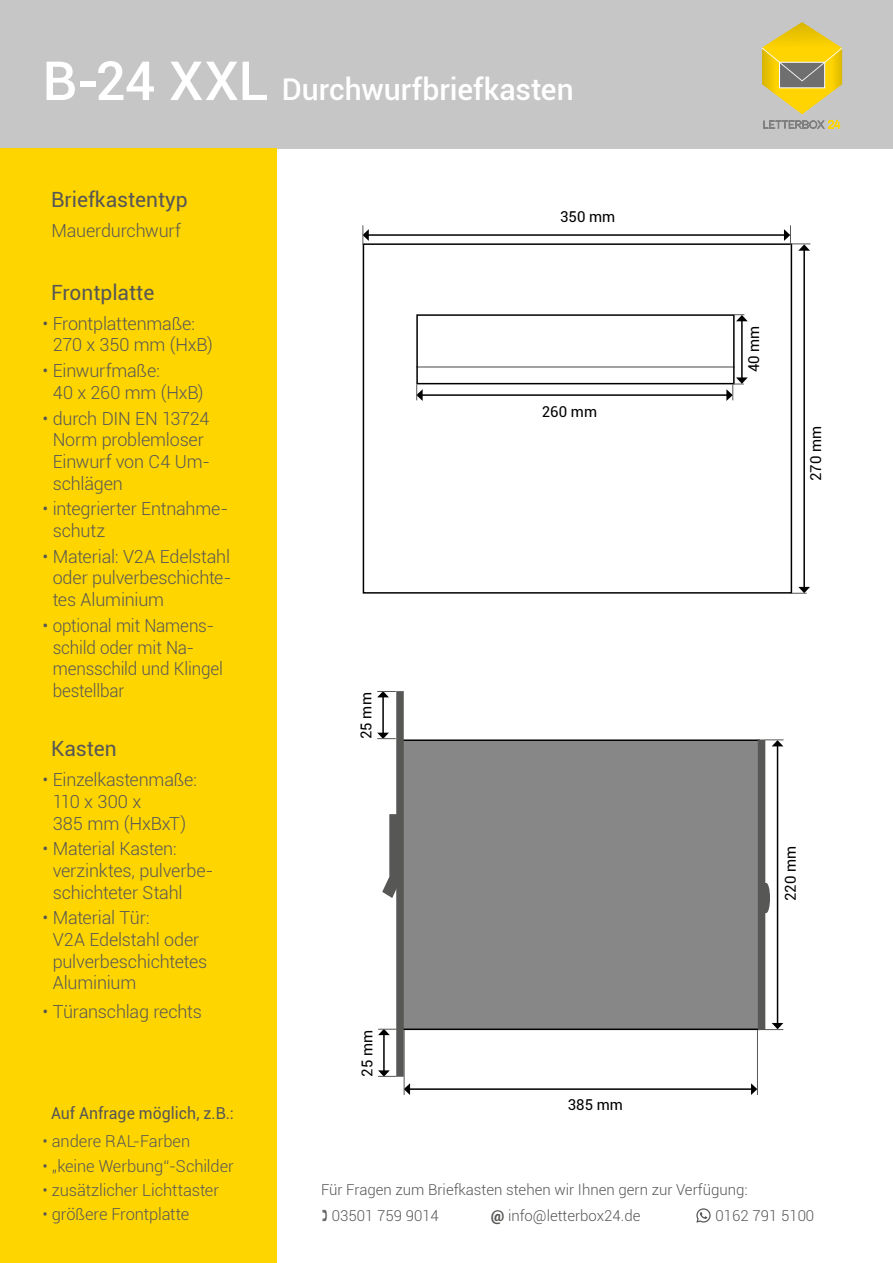
<style>
.page{position:relative;width:893px;height:1263px;background:#fff}
.page>*{position:absolute;margin:0;border:0;box-sizing:border-box;transform-origin:0 0}
.t1{font:500 30px "Roboto";color:#fff}
.t2{font:21px "Roboto";color:#575756}
.t3{font:300 18px/21.6px "Roboto";letter-spacing:-.01em;color:#575756}
.t4{font:300 16.5px "Roboto";letter-spacing:-.005em;color:#575756}
.t5{font:16.5px "Roboto";letter-spacing:.005em;color:#575756;scale:.96 1}
.t6{font:300 15px/26.5px "Roboto";color:#575756}
.t7{font:15px "Roboto";color:#000}
.s1{font-size:54px}
.s2{font-weight:900}
</style>
<div class="page">
<div style="left:0;top:0;width:893px;height:149px;background:#c6c6c6"></div>
<div style="left:0;top:149px;width:276px;height:1114px;background:#ffd500"></div>
<svg style="left:762px;top:22px;width:80px;height:107px"></svg>
<img style="left:696px;top:1208px;width:15px;height:15px">
<div style="left:402px;top:740px;width:357px;height:289px;background:#878787"></div>
<div style="left:401px;top:739px;width:359px;height:291px;border:2px solid #000"></div>
<div style="left:396px;top:695px;width:8px;height:378px;background:#575756"></div>
<svg style="left:382px;top:813px;width:15px;height:86px"></svg>
<hr style="left:382px;top:697px;width:2px;height:36px;background:#000">
<svg style="left:377px;top:691px;width:19px;height:6px"></svg>
<svg style="left:377px;top:733px;width:19px;height:6px"></svg>
<hr style="left:383px;top:1034px;width:2px;height:37px;background:#000">
<svg style="left:378px;top:1029px;width:19px;height:6px"></svg>
<svg style="left:378px;top:1070px;width:19px;height:7px"></svg>
<div style="left:762px;top:884px;width:7px;height:28px;background:#575756;border-radius:50%"></div>
<div style="left:762px;top:883px;width:8px;height:30px;border:2px solid #575756;border-radius:50%"></div>
<div style="left:758px;top:743px;width:7px;height:283px;background:#575756"></div>
<hr style="left:777px;top:746px;width:1px;height:278px;background:#000">
<svg style="left:765px;top:739px;width:18px;height:7px"></svg>
<svg style="left:765px;top:1023px;width:18px;height:7px"></svg>
<hr style="left:409px;top:1088px;width:343px;height:2px;background:#000">
<svg style="left:405px;top:1083px;width:5px;height:12px"></svg>
<svg style="left:751px;top:1083px;width:6px;height:12px"></svg>
<hr style="left:404px;top:1030px;width:1px;height:65px;background:#575756">
<hr style="left:757px;top:1030px;width:1px;height:65px;background:#575756">
<div style="left:363px;top:243px;width:429px;height:351px;border:2px solid #000"></div>
<div style="left:416px;top:314px;width:319px;height:70px;border:2px solid #000"></div>
<hr style="left:416px;top:366px;width:319px;height:2px;background:#000">
<hr style="left:368px;top:234px;width:417px;height:2px;background:#000">
<svg style="left:362px;top:225px;width:7px;height:20px"></svg>
<hr style="left:803px;top:250px;width:2px;height:338px;background:#000">
<svg style="left:784px;top:225px;width:26px;height:26px"></svg>
<hr style="left:741px;top:321px;width:2px;height:57px;background:#000">
<svg style="left:734px;top:314px;width:14px;height:7px"></svg>
<hr style="left:422px;top:394px;width:305px;height:2px;background:#000">
<svg style="left:416px;top:384px;width:7px;height:17px"></svg>
<svg style="left:726px;top:377px;width:22px;height:24px"></svg>
<svg style="left:792px;top:587px;width:18px;height:7px"></svg>
<h1 class="t1" style="left:43px;top:68px;width:533px"><span class="s1">B-24 XXL</span> Durchwurfbriefkasten</h1>
<p class="t2" style="left:51px;top:185px;width:138px">Briefkastentyp</p>
<p class="t3" style="left:52px;top:219px;width:131px">Mauerdurchwurf</p>
<p class="t2" style="left:51px;top:278px;width:105px">Frontplatte</p>
<p class="t3" style="left:53px;top:312px;width:162px;text-indent:-10px">• Frontplattenmaße:<br>270 x 350 mm (HxB)</p>
<p class="t3" style="left:53px;top:359px;width:152px;text-indent:-10px">• Einwurfmaße:<br>40 x 260 mm (HxB)</p>
<p class="t3" style="left:53px;top:407px;width:159px;text-indent:-10px">• durch DIN EN 13724<br>Norm problemloser<br>Einwurf von C4 Um&shy;schlägen</p>
<p class="t3" style="left:53px;top:498px;width:177px;text-indent:-10px">• integrierter Entnahme&shy;schutz</p>
<p class="t3" style="left:53px;top:545px;width:180px;text-align:justify;text-indent:-10px">• Material: V2A Edelstahl oder pulverbeschichte&shy;tes Aluminium</p>
<p class="t3" style="left:53px;top:614px;width:172px;text-indent:-10px">• optional mit Namens&shy;schild oder mit Na&shy;mensschild und Klingel bestellbar</p>
<p class="t2" style="left:51px;top:734px;width:67px">Kasten</p>
<p class="t3" style="left:53px;top:768px;width:146px;text-indent:-10px">• Einzelkastenmaße:<br>110 x 300 x<br>385 mm (HxBxT)</p>
<p class="t3" style="left:53px;top:838px;width:162px;text-indent:-10px">• Material Kasten: verzinktes, pulverbe&shy;schichteter Stahl</p>
<p class="t3" style="left:53px;top:907px;width:156px;text-indent:-10px">• Material Tür:<br>V2A Edelstahl oder pulverbeschichtetes<br>Aluminium</p>
<p class="t3" style="left:43px;top:1000px;width:161px">• Türanschlag rechts</p>
<p class="t5" style="left:51px;top:1102px;width:192px">Auf Anfrage möglich, z.B.:</p>
<p class="t4" style="left:43px;top:1130px;width:149px">• andere RAL-Farben</p>
<p class="t4" style="left:43px;top:1154px;width:193px">• „keine Werbung“-Schilder</p>
<p class="t4" style="left:43px;top:1178px;width:178px">• zusätzlicher Lichttaster</p>
<p class="t4" style="left:43px;top:1202px;width:148px">• größere Frontplatte</p>
<p class="t7" style="left:356px;top:739px;width:48px;rotate:-90deg">25 mm</p>
<p class="t7" style="left:357px;top:1077px;width:48px;rotate:-90deg">25 mm</p>
<p class="t7" style="left:560px;top:206px;width:57px">350 mm</p>
<p class="t7" style="left:542px;top:401px;width:57px">260 mm</p>
<p class="t7" style="left:743px;top:372px;width:48px;rotate:-90deg">40 mm</p>
<p class="t7" style="left:805px;top:481px;width:57px;rotate:-90deg">270 mm</p>
<p class="t7" style="left:568px;top:1094px;width:57px">385 mm</p>
<p class="t7" style="left:780px;top:901px;width:57px;rotate:-90deg">220 mm</p>
<p class="t6" style="left:332px;top:1175px;width:417px;text-indent:-11px">Für Fragen zum Briefkasten stehen wir Ihnen gern zur Verfügung:<br>03501 759 9014</p>
<p class="t6" style="left:491px;top:1202px;width:151px"><span class="s2">@</span> info@letterbox24.de</p>
<p class="t6" style="left:716px;top:1202px;width:100px">0162 791 5100</p>
</div>
